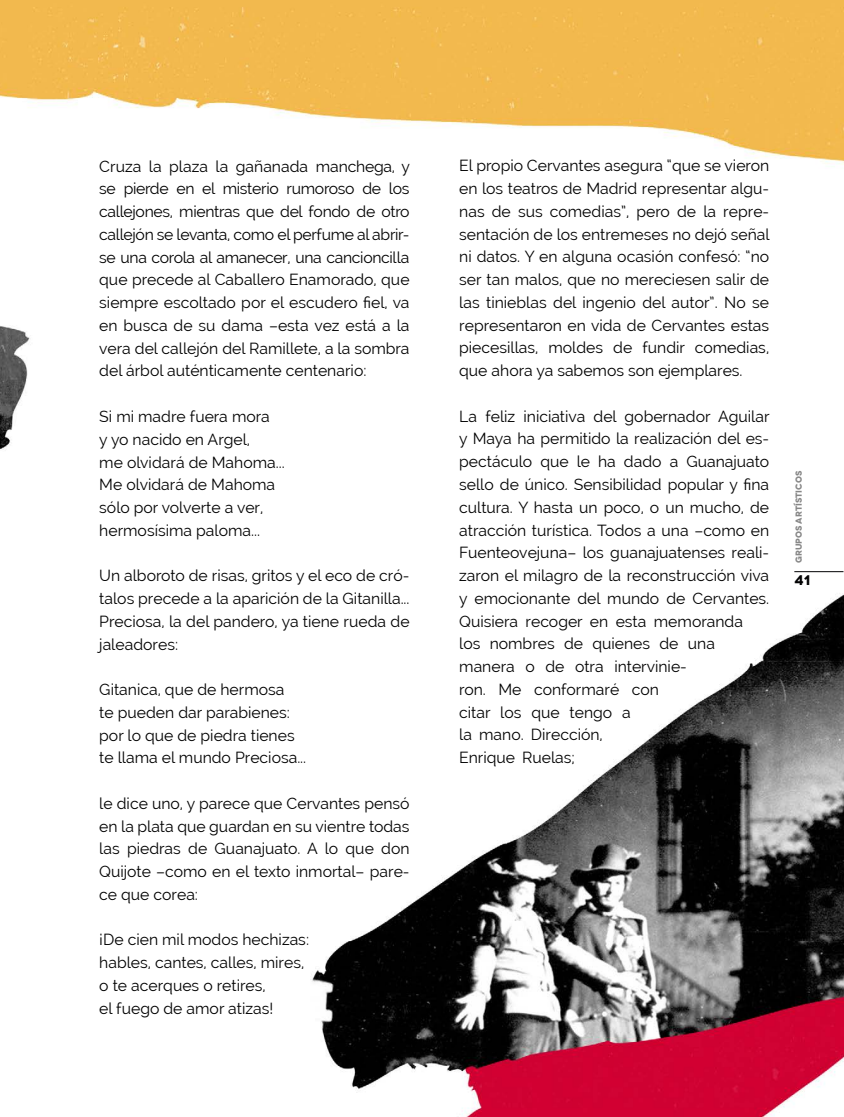
<style>
.page{position:relative;width:844px;height:1117px;background:#fff}
.page>*{position:absolute;margin:0;border:0;box-sizing:border-box;transform-origin:0 0}
.t1{font:15.75px/22.8px "Raleway";color:#000;text-align:justify}
.t2{font:700 14px "Novecentowide";color:#020203}
.t3{font:700 8.75px "Novecentowide";color:#878787}
</style>
<div class="page">
<img style="left:0;top:0;width:843px;height:1116px">
<hr style="left:794px;top:571px;width:49px;height:1px;background:#020203">
<p class="t1" style="left:99px;top:155px;width:312px">Cruza la plaza la gañanada manchega, y se pierde en el misterio rumoroso de los callejones, mientras que del fondo de otro callejón se levanta, como el perfume al abrir&shy;se una corola al amanecer, una cancioncilla que precede al Caballero Enamorado, que siempre escoltado por el escudero fiel, va en busca de su dama –esta vez está a la vera del callejón del Ramillete, a la sombra del árbol auténticamente centenario:</p>
<p class="t1" style="left:99px;top:405px;width:187px;text-align:left">Si mi madre fuera mora<br>y yo nacido en Argel,<br>me olvidará de Mahoma...<br>Me olvidará de Mahoma sólo por volverte a ver, hermosísima paloma...</p>
<p class="t1" style="left:99px;top:564px;width:312px">Un alboroto de risas, gritos y el eco de cró&shy;talos precede a la aparición de la Gitanilla...<br>Preciosa, la del pandero, ya tiene rueda de jaleadores:</p>
<p class="t1" style="left:99px;top:678px;width:208px;text-align:left">Gitanica, que de hermosa<br>te pueden dar parabienes: por lo que de piedra tienes te llama el mundo Preciosa...</p>
<p class="t1" style="left:99px;top:791px;width:312px">le dice uno, y parece que Cervantes pensó en la plata que guardan en su vientre todas las piedras de Guanajuato. A lo que don Quijote –como en el texto inmortal– pare&shy;ce que corea:</p>
<p class="t1" style="left:99px;top:928px;width:211px;text-align:left">¡De cien mil modos hechizas: hables, cantes, calles, mires, o te acerques o retires,<br>el fuego de amor atizas!</p>
<p class="t1" style="left:459px;top:154px;width:312px">El propio Cervantes asegura “que se vieron en los teatros de Madrid representar algu&shy;nas de sus comedias”, pero de la repre&shy;sentación de los entremeses no dejó señal ni datos. Y en alguna ocasión confesó: “no ser tan malos, que no mereciesen salir de las tinieblas del ingenio del autor”. No se representaron en vida de Cervantes estas piecesillas, moldes de fundir comedias, que ahora ya sabemos son ejemplares.</p>
<p class="t1" style="left:459px;top:404px;width:312px;text-align:left">La feliz iniciativa del gobernador Aguilar y Maya ha permitido la realización del es&shy;pectáculo que le ha dado a Guanajuato sello de único. Sensibilidad popular y fina cultura. Y hasta un poco, o un mucho, de atracción turística. Todos a una –como en Fuenteovejuna– los guanajuatenses reali&shy;zaron el milagro de la reconstrucción viva y emocionante del mundo de Cervantes.<br>Quisiera recoger en esta memoranda<br>los nombres de quienes de una manera o de otra intervinie-<br>ron. Me conformaré con<br>citar los que tengo a<br>la mano. Dirección,<br>Enrique Ruelas;</p>
<p class="t3" style="left:793px;top:562px;width:93px;rotate:-90deg">GRUPOS ARTÍSTICOS</p>
<p class="t2" style="left:794px;top:571px;width:18px">41</p>
</div>
